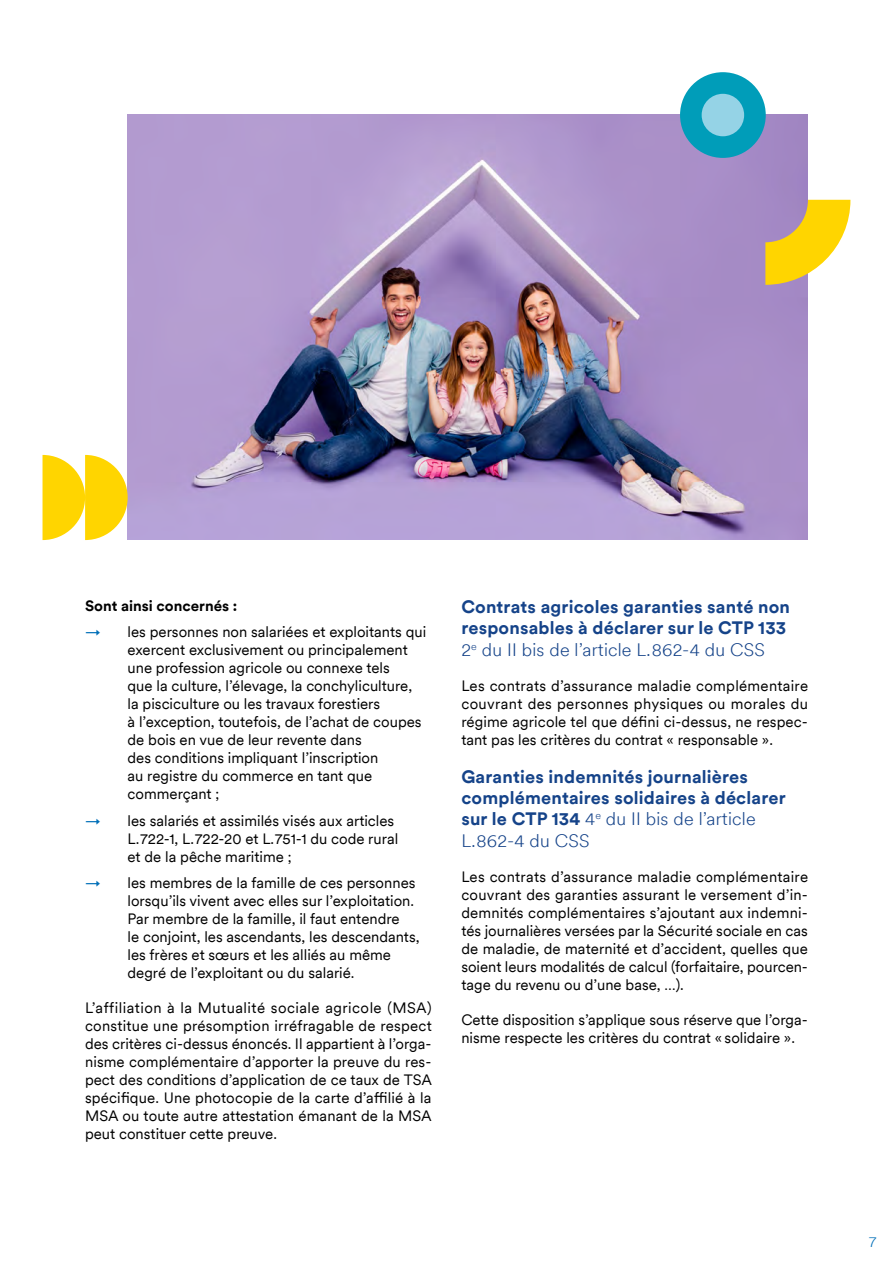
<style>
.page{position:relative;width:893px;height:1263px;background:#fff}
.page>*{position:absolute;margin:0;border:0;box-sizing:border-box;transform-origin:0 0}
.Titre_H3{font:700 18px/21.3px "Circular";letter-spacing:.01em;color:#154389}
.Texte{font:15px/18px "Circular";color:#000;text-align:justify}
.Texte_Liste{font:15px/18px "Circular";color:#000}
.Texte-2{font:700 15px "Circular";color:#000}
.t1{font:300 15px "Circular";color:#006fb8}
.s1{color:#006fb8}
.s2{font-weight:300}
</style>
<div class="page">
<img style="left:128px;top:115px;width:680px;height:425px">
<svg style="left:43px;top:455px;width:85px;height:85px"></svg>
<div style="left:680px;top:72px;width:86px;height:86px;background:#009db9;border-radius:50%"></div>
<div style="left:702px;top:94px;width:42px;height:42px;background:#95d3e6;border-radius:50%"></div>
<svg style="left:765px;top:200px;width:85px;height:85px"></svg>
<p class="Texte-2" style="left:85px;top:595px;width:154px">Sont ainsi concernés :</p>
<p class="Texte_Liste" style="left:128px;top:622px;width:300px;text-indent:-43px"><span class="s1">→</span> les personnes non salariées et exploitants qui exercent exclusivement ou principalement une profession agricole ou connexe tels<br>que la culture, l’élevage, la conchyliculture, la pisciculture ou les travaux forestiers<br>à l’exception, toutefois, de l’achat de coupes de bois en vue de leur revente dans<br>des conditions impliquant l’inscription<br>au registre du commerce en tant que commerçant ;</p>
<p class="Texte_Liste" style="left:128px;top:811px;width:272px;text-indent:-43px"><span class="s1">→</span> les salariés et assimilés visés aux articles<br>L.722‑1, L.722‑20 et L.751‑1 du code rural et de la pêche maritime ;</p>
<p class="Texte_Liste" style="left:128px;top:873px;width:294px;text-indent:-43px"><span class="s1">→</span> les membres de la famille de ces personnes lorsqu’ils vivent avec elles sur l’exploitation.<br>Par membre de la famille, il faut entendre<br>le conjoint, les ascendants, les descendants, les frères et sœurs et les alliés au même degré de l’exploitant ou du salarié.</p>
<p class="Texte" style="left:85px;top:998px;width:348px">L’affiliation à la Mutualité sociale agricole (MSA) constitue une présomption irréfragable de respect des critères ci-dessus énoncés. Il appartient à l’orga&shy;nisme complémentaire d’apporter la preuve du res&shy;pect des conditions d’application de ce taux de TSA spécifique. Une photocopie de la carte d’affilié à la MSA ou toute autre attestation émanant de la MSA peut constituer cette preuve.</p>
<p class="Titre_H3" style="left:461px;top:595px;width:330px">Contrats agricoles garanties santé non responsables à déclarer sur le CTP 133<br><span class="s2">2</span><sup>e</sup> <span class="s2">du II bis de l’article L.862‑4 du CSS</span></p>
<p class="Texte" style="left:461px;top:676px;width:348px">Les contrats d’assurance maladie complémentaire couvrant des personnes physiques ou morales du régime agricole tel que défini ci-dessus, ne respec&shy;tant pas les critères du contrat « responsable ».</p>
<p class="Titre_H3" style="left:461px;top:765px;width:326px">Garanties indemnités journalières complémentaires solidaires à déclarer sur le CTP 134 <span class="s2">4</span><sup>e</sup> <span class="s2">du II bis de l’article<br>L.862‑4 du CSS</span></p>
<p class="Texte" style="left:461px;top:867px;width:348px">Les contrats d’assurance maladie complémentaire couvrant des garanties assurant le versement d’in&shy;demnités complémentaires s’ajoutant aux indemni&shy;tés journalières versées par la Sécurité sociale en cas de maladie, de maternité et d’accident, quelles que soient leurs modalités de calcul (forfaitaire, pourcen&shy;tage du revenu ou d’une base, …).</p>
<p class="Texte" style="left:461px;top:1010px;width:348px">Cette disposition s’applique sous réserve que l’orga&shy;nisme respecte les critères du contrat « solidaire ».</p>
<p class="t1" style="left:869px;top:1232px;width:9px">7</p>
</div>
